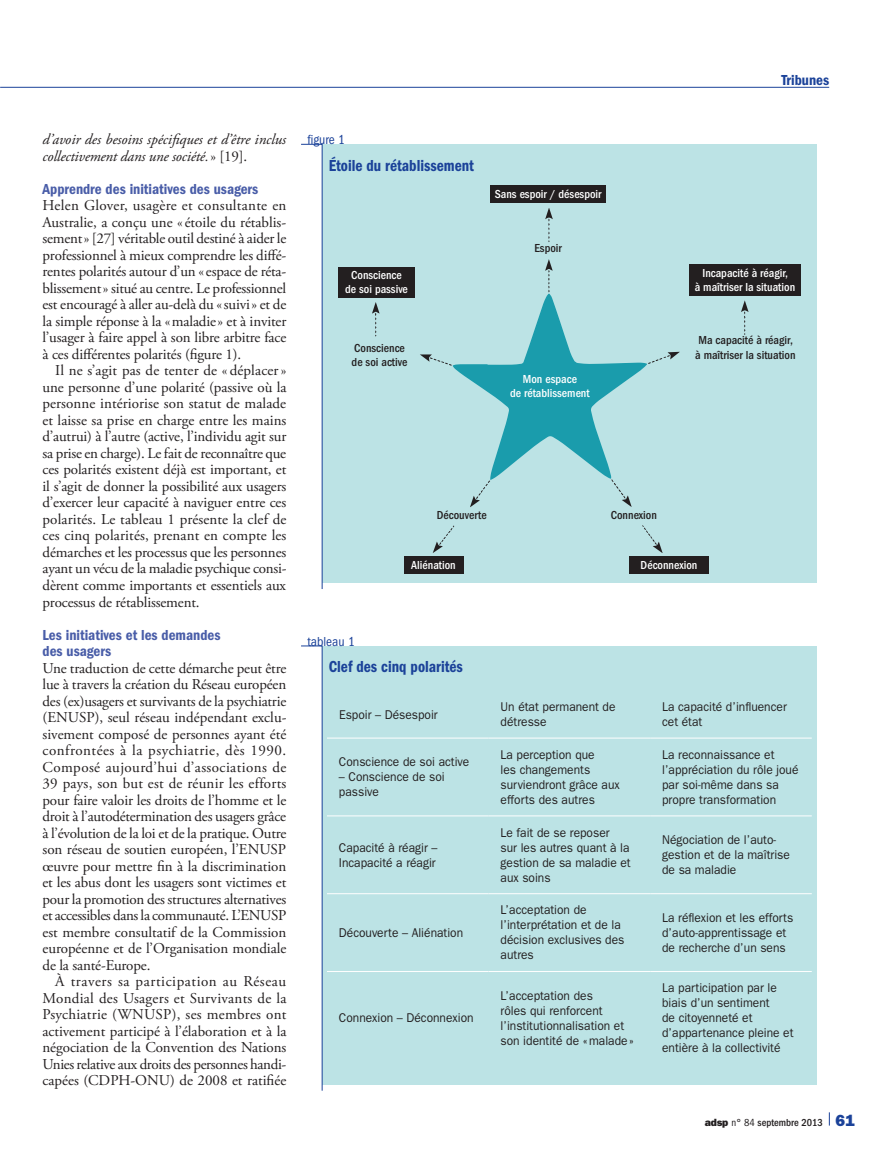
<style>
.page{position:relative;width:893px;height:1149px;background:#fff}
.page>*{position:absolute;margin:0;border:0;box-sizing:border-box;transform-origin:0 0}
.t1{font:16.5px "ITC Franklin Gothic Std Dm Cd";color:#1b4299;scale:.94 1}
.t2{font:15px/16.5px "Adobe Garamond Pro";letter-spacing:-.01em;color:#231f20;text-align:justify}
.t3{font:italic 15px/16.5px "Adobe Garamond Pro";letter-spacing:-.005em;color:#231f20}
.t4{font:15px/16.5px "ITC Franklin Gothic Std Dm Cd";color:#495da8}
.t5{font:15px "ITC Franklin Gothic Std Dm Cd";color:#1b4299}
.t6{font:condensed 13.5px "ITC Franklin Gothic Std";color:#1b4299}
.t7{font:12.75px/15px "ITC Franklin Gothic Std";color:#231f20;scale:.94 1}
.t8{font:500 condensed 12px/14.4px "ITC Franklin Gothic Std";color:#fff;text-align:center}
.t9{font:500 condensed 12px/14.4px "ITC Franklin Gothic Std";color:#231f20}
.t10{font:500 condensed 10.5px "ITC Franklin Gothic Std";color:#231f20}
.s1{font-style:normal}
.s2{font-family:"ITC Franklin Gothic Std Hvy";font-weight:400;font-stretch:normal}
.s3{font-weight:400}
.s4{font-family:"ITC Franklin Gothic Std Hvy";font-weight:400;font-stretch:normal;font-size:16.2px;color:#1b4299}
</style>
<div class="page">
<hr style="left:0;top:87px;width:829px;height:1px;background:#1b4299">
<svg style="left:829px;top:1112px;width:1px;height:13px"></svg>
<div style="left:322px;top:144px;width:494px;height:438px;background:#bce3e5"></div>
<svg style="left:301px;top:144px;width:21px;height:445px"></svg>
<div style="left:689px;top:265px;width:112px;height:31px;background:#231f20"></div>
<div style="left:338px;top:267px;width:77px;height:30px;background:#231f20"></div>
<div style="left:490px;top:185px;width:116px;height:18px;background:#231f20"></div>
<div style="left:629px;top:556px;width:80px;height:17px;background:#231f20"></div>
<div style="left:403px;top:556px;width:60px;height:17px;background:#231f20"></div>
<svg style="left:420px;top:259px;width:260px;height:248px"></svg>
<svg style="left:741px;top:300px;width:8px;height:35px"></svg>
<svg style="left:433px;top:525px;width:21px;height:28px"></svg>
<svg style="left:372px;top:302px;width:8px;height:34px"></svg>
<svg style="left:545px;top:208px;width:8px;height:34px"></svg>
<svg style="left:642px;top:525px;width:21px;height:28px"></svg>
<div style="left:322px;top:645px;width:494px;height:439px;background:#bce3e5"></div>
<svg style="left:301px;top:645px;width:21px;height:445px"></svg>
<hr style="left:327px;top:737px;width:162px;height:1px;background:#fff">
<hr style="left:489px;top:737px;width:161px;height:1px;background:#fff">
<hr style="left:650px;top:737px;width:162px;height:1px;background:#fff">
<hr style="left:327px;top:815px;width:162px;height:1px;background:#fff">
<hr style="left:489px;top:815px;width:161px;height:1px;background:#fff">
<hr style="left:650px;top:815px;width:162px;height:1px;background:#fff">
<hr style="left:327px;top:893px;width:162px;height:1px;background:#fff">
<hr style="left:489px;top:893px;width:161px;height:1px;background:#fff">
<hr style="left:650px;top:893px;width:162px;height:1px;background:#fff">
<hr style="left:327px;top:970px;width:162px;height:1px;background:#fff">
<hr style="left:489px;top:970px;width:161px;height:1px;background:#fff">
<hr style="left:650px;top:970px;width:162px;height:1px;background:#fff">
<p class="t3" style="left:43px;top:131px;width:245px">d’avoir des besoins spécifiques et d’être inclus collectivement dans une société.<span class="s1">» [19].</span></p>
<p class="t4" style="left:43px;top:180px;width:217px">Apprendre des initiatives des usagers</p>
<p class="t2" style="left:43px;top:198px;width:245px">Helen Glover, usagère et consultante en Australie, a conçu une «étoile du rétablis&shy;sement» [27] véritable outil destiné à aider le professionnel à mieux comprendre les diffé&shy;rentes polarités autour d’un «espace de réta&shy;blissement» situé au centre. Le professionnel est encouragé à aller au-delà du «suivi» et de la simple réponse à la «maladie» et à inviter l’usager à faire appel à son libre arbitre face à ces différentes polarités (figure 1).</p>
<p class="t2" style="left:43px;top:363px;width:245px;text-indent:13px">Il ne s’agit pas de tenter de « déplacer» une personne d’une polarité (passive où la personne intériorise son statut de malade et laisse sa prise en charge entre les mains d’autrui) à l’autre (active, l’individu agit sur sa prise en charge). Le fait de reconnaître que ces polarités existent déjà est important, et il s’agit de donner la possibilité aux usagers d’exercer leur capacité à naviguer entre ces polarités. Le tableau 1 présente la clef de ces cinq polarités, prenant en compte les démarches et les processus que les personnes ayant un vécu de la maladie psychique consi&shy;dèrent comme importants et essentiels aux processus de rétablissement.</p>
<p class="t4" style="left:43px;top:626px;width:180px">Les initiatives et les demandes des usagers</p>
<p class="t2" style="left:43px;top:660px;width:245px">Une traduction de cette démarche peut être lue à travers la création du Réseau européen des (ex)usagers et survivants de la psychiatrie (ENUSP), seul réseau indépendant exclu&shy;sivement composé de personnes ayant été confrontées à la psychiatrie, dès 1990.<br>Composé aujourd’hui d’associations de 39 pays, son but est de réunir les efforts pour faire valoir les droits de l’homme et le droit à l’autodétermination des usagers grâce à l’évolution de la loi et de la pratique. Outre son réseau de soutien européen, l’ENUSP œuvre pour mettre fin à la discrimination et les abus dont les usagers sont victimes et pour la promotion des structures alternatives et accessibles dans la communauté. L’ENUSP est membre consultatif de la Commission européenne et de l’Organisation mondiale de la santé-Europe.</p>
<p class="t2" style="left:43px;top:973px;width:246px;text-indent:13px">À travers sa participation au Réseau Mondial des Usagers et Survivants de la Psychiatrie (WNUSP), ses membres ont activement participé à l’élaboration et à la négociation de la Convention des Nations Unies relative aux droits des personnes handi&shy;capées (CDPH-ONU) de 2008 et ratifiée</p>
<p class="t6" style="left:307px;top:132px;width:39px">figure 1</p>
<p class="t1" style="left:329px;top:156px;width:156px">Étoile du rétablissement</p>
<p class="t8" style="left:495px;top:186px;width:108px">Sans espoir / désespoir</p>
<p class="t9" style="left:534px;top:241px;width:29px">Espoir</p>
<p class="t5" style="left:781px;top:72px;width:49px">Tribunes</p>
<p class="t8" style="left:345px;top:267px;width:64px">Conscience de soi passive</p>
<p class="t8" style="left:695px;top:265px;width:102px">Incapacité à réagir,<br>à maîtriser la situation</p>
<p class="t9" style="left:352px;top:340px;width:57px">Conscience de soi active</p>
<p class="t8" style="left:510px;top:372px;width:81px">Mon espace<br>de rétablissement</p>
<p class="t9" style="left:695px;top:333px;width:102px">Ma capacité à réagir, à maîtriser la situation</p>
<p class="t9" style="left:437px;top:507px;width:52px">Découverte</p>
<p class="t9" style="left:611px;top:507px;width:48px">Connexion</p>
<p class="t8" style="left:411px;top:557px;width:46px">Aliénation</p>
<p class="t8" style="left:641px;top:557px;width:58px">Déconnexion</p>
<p class="t6" style="left:307px;top:633px;width:49px">tableau 1</p>
<p class="t1" style="left:329px;top:657px;width:144px">Clef des cinq polarités</p>
<p class="t7" style="left:339px;top:706px;width:107px">Espoir – Désespoir</p>
<p class="t7" style="left:501px;top:699px;width:124px">Un état permanent de détresse</p>
<p class="t7" style="left:662px;top:699px;width:134px">La capacité d’influencer cet état</p>
<p class="t7" style="left:339px;top:754px;width:140px">Conscience de soi active</p>
<p class="t7" style="left:339px;top:769px;width:114px">– Conscience de soi passive</p>
<p class="t7" style="left:501px;top:746px;width:128px">La perception que<br>les changements surviendront grâce aux efforts des autres</p>
<p class="t7" style="left:662px;top:746px;width:147px">La reconnaissance et l’appréciation du rôle joué par soi-même dans sa propre transformation</p>
<p class="t7" style="left:339px;top:839px;width:106px">Capacité à réagir –<br>Incapacité a réagir</p>
<p class="t7" style="left:339px;top:924px;width:134px">Découverte – Aliénation</p>
<p class="t7" style="left:339px;top:1010px;width:145px">Connexion – Déconnexion</p>
<p class="t7" style="left:501px;top:824px;width:140px">Le fait de se reposer<br>sur les autres quant à la gestion de sa maladie et aux soins</p>
<p class="t7" style="left:662px;top:832px;width:137px">Négociation de l’auto&shy;gestion et de la maîtrise de sa maladie</p>
<p class="t7" style="left:501px;top:902px;width:133px">L’acceptation de l’interprétation et de la décision exclusives des autres</p>
<p class="t7" style="left:662px;top:909px;width:141px">La réflexion et les efforts d’auto-apprentissage et de recherche d’un sens</p>
<p class="t7" style="left:500px;top:987px;width:143px">L’acceptation des<br>rôles qui renforcent l’institutionnalisation et son identité de «malade»</p>
<p class="t7" style="left:662px;top:980px;width:141px">La participation par le biais d’un sentiment<br>de citoyenneté et d’appartenance pleine et entière à la collectivité</p>
<p class="t10" style="left:705px;top:1115px;width:152px"><span class="s2">adsp</span> <span class="s3">n° 84</span> septembre 2013 <span class="s4">61</span></p>
</div>
